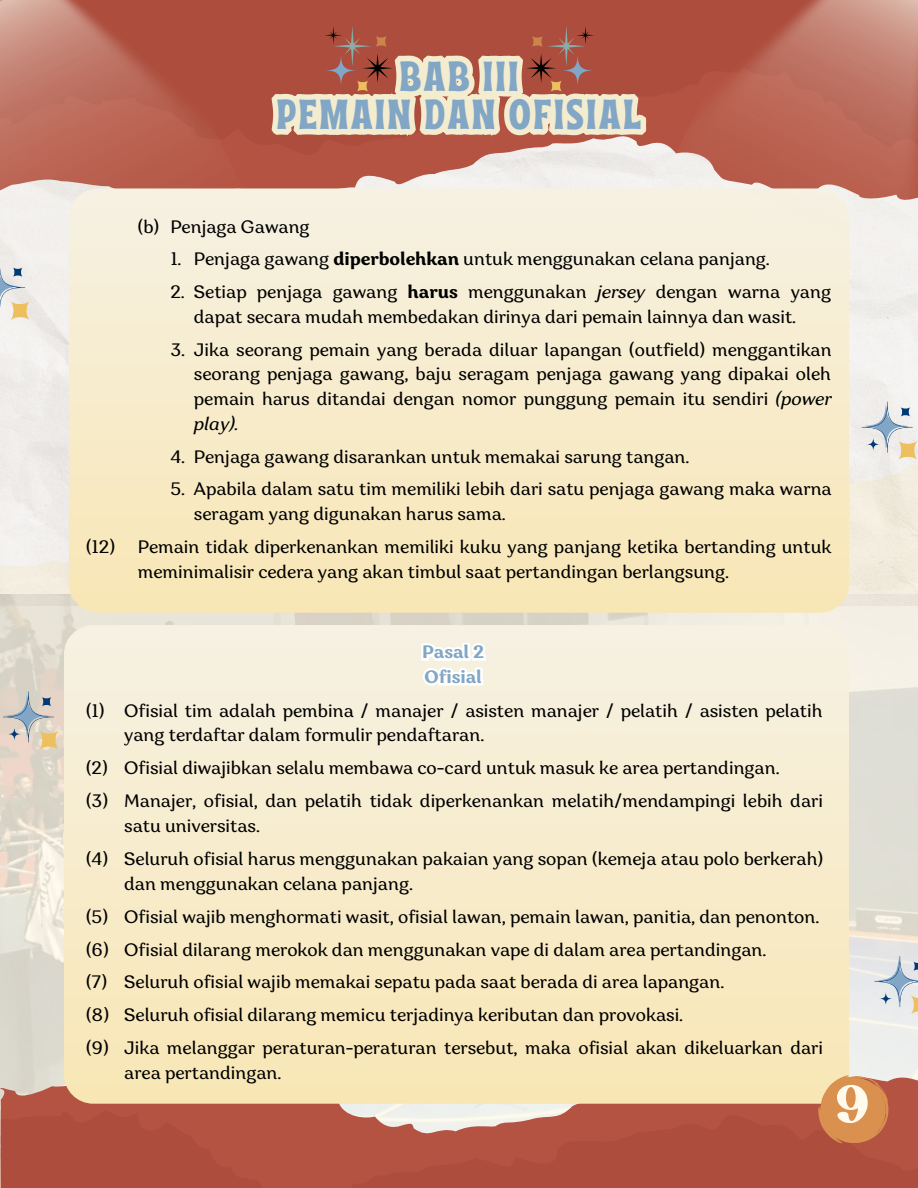
<style>
.page{position:relative;width:918px;height:1188px;background:#fff}
.page>*{position:absolute;margin:0;border:0;box-sizing:border-box;transform-origin:0 0}
.t1{font:75px "Bright";color:#fffaeb}
.t2{font:42px/38.2px "Ayr Tropika Island Int";letter-spacing:.065em;color:#82a6c5;text-align:center}
.t3{font:18px/24.8px "Garbata";color:#000}
.t4{font:700 18px/24.8px "Garbata";color:#000}
.t5{font:700 18px/24.8px "Garbata";color:#82a6c5}
.s1{font-weight:700}
.s2{font-style:italic}
</style>
<div class="page">
<img style="left:0;top:606px;width:918px;height:459px">
<svg style="left:0;top:1065px;width:918px;height:45px;background:#c99083"></svg>
<div style="left:0;top:1110px;width:918px;height:78px;background:#ad4d3d"></div>
<svg style="left:260px;top:160px;width:386px;height:28px;fill:#f1f0ed"></svg>
<img style="left:0;top:0;width:260px;height:330px">
<div style="left:69px;top:188px;width:780px;height:425px;background:linear-gradient(to bottom,#f6f1e3,#f8e6b4);border-radius:29px"></div>
<div style="left:64px;top:625px;width:785px;height:479px;background:linear-gradient(to bottom,#f6f1e3,#f8e6b4);border-radius:29px"></div>
<svg style="left:262px;top:2px;width:384px;height:169px;background:#c58774"></svg>
<svg style="left:10px;top:301px;width:20px;height:20px"></svg>
<svg style="left:0;top:261px;width:25px;height:52px"></svg>
<svg style="left:898px;top:440px;width:20px;height:20px"></svg>
<svg style="left:862px;top:402px;width:51px;height:51px;background:#d4d8d9"></svg>
<svg style="left:39px;top:730px;width:20px;height:20px"></svg>
<div style="left:1px;top:690px;width:52px;height:51px;background:#d8d1c5;border-radius:50%"></div>
<svg style="left:3px;top:692px;width:51px;height:50px"></svg>
<svg style="left:910px;top:1007px;width:8px;height:8px"></svg>
<svg style="left:873px;top:955px;width:45px;height:52px;background:#ced5db"></svg>
<img style="left:646px;top:0;width:272px;height:324px">
<svg style="left:818px;top:1075px;width:71px;height:69px;background:#d68e57"></svg>
<svg style="left:419px;top:639px;width:70px;height:51px"></svg>
<h2 class="t2" style="left:277px;top:53px;width:366px">BAB III<br>PEMAIN DAN OFISIAL</h2>
<p class="t3" style="left:138px;top:216px;width:173px">(b) Penjaga Gawang</p>
<p class="t3" style="left:170px;top:249px;width:601px">1. Penjaga gawang <span class="s1">diperbolehkan</span> untuk menggunakan celana panjang.</p>
<p class="t3" style="left:194px;top:282px;width:639px;text-indent:-24px">2. Setiap penjaga gawang <span class="s1">harus</span> menggunakan <span class="s2">jersey</span> dengan warna yang dapat secara mudah membedakan dirinya dari pemain lainnya dan wasit.</p>
<p class="t3" style="left:194px;top:339px;width:639px;text-align:justify;text-indent:-24px">3. Jika seorang pemain yang berada diluar lapangan (outfield) menggantikan seorang penjaga gawang, baju seragam penjaga gawang yang dipakai oleh pemain harus ditandai dengan nomor punggung pemain itu sendiri <span class="s2">(power play).</span></p>
<p class="t3" style="left:170px;top:446px;width:521px">4. Penjaga gawang disarankan untuk memakai sarung tangan.</p>
<p class="t3" style="left:194px;top:479px;width:639px;text-indent:-24px">5. Apabila dalam satu tim memiliki lebih dari satu penjaga gawang maka warna seragam yang digunakan harus sama.</p>
<p class="t3" style="left:138px;top:536px;width:695px;text-indent:-52px">(12) Pemain tidak diperkenankan memiliki kuku yang panjang ketika bertanding untuk meminimalisir cedera yang akan timbul saat pertandingan berlangsung.</p>
<p class="t4" style="left:428px;top:511px;width:63px">Pasal 2<br>Ofisial</p>
<p class="t5" style="left:422px;top:642px;width:63px">Pasal 2<br>Ofisial</p>
<p class="t3" style="left:124px;top:700px;width:700px;text-indent:-38px">(1) Ofisial tim adalah pembina / manajer / asisten manajer / pelatih / asisten pelatih yang terdaftar dalam formulir pendaftaran.</p>
<p class="t3" style="left:86px;top:754px;width:739px;line-height:32.7px">(2) Ofisial diwajibkan selalu membawa co-card untuk masuk ke area pertandingan.<br>(3) Manajer, ofisial, dan pelatih tidak diperkenankan melatih/mendampingi lebih dari</p>
<p class="t3" style="left:86px;top:811px;width:739px;line-height:33.8px;text-indent:38px">satu universitas.<br>(4) Seluruh ofisial harus menggunakan pakaian yang sopan (kemeja atau polo berkerah)</p>
<p class="t3" style="left:86px;top:870px;width:739px;line-height:32.7px;text-indent:38px">dan menggunakan celana panjang.<br>(5) Ofisial wajib menghormati wasit, ofisial lawan, pemain lawan, panitia, dan penonton. (6) Ofisial dilarang merokok dan menggunakan vape di dalam area pertandingan.<br>(7) Seluruh ofisial wajib memakai sepatu pada saat berada di area lapangan.<br>(8) Seluruh ofisial dilarang memicu terjadinya keributan dan provokasi.<br>(9) Jika melanggar peraturan-peraturan tersebut, maka ofisial akan dikeluarkan dari</p>
<p class="t3" style="left:124px;top:1062px;width:159px">area pertandingan.</p>
<h1 class="t1" style="left:837px;top:1073px;width:34px">9</h1>
</div>
